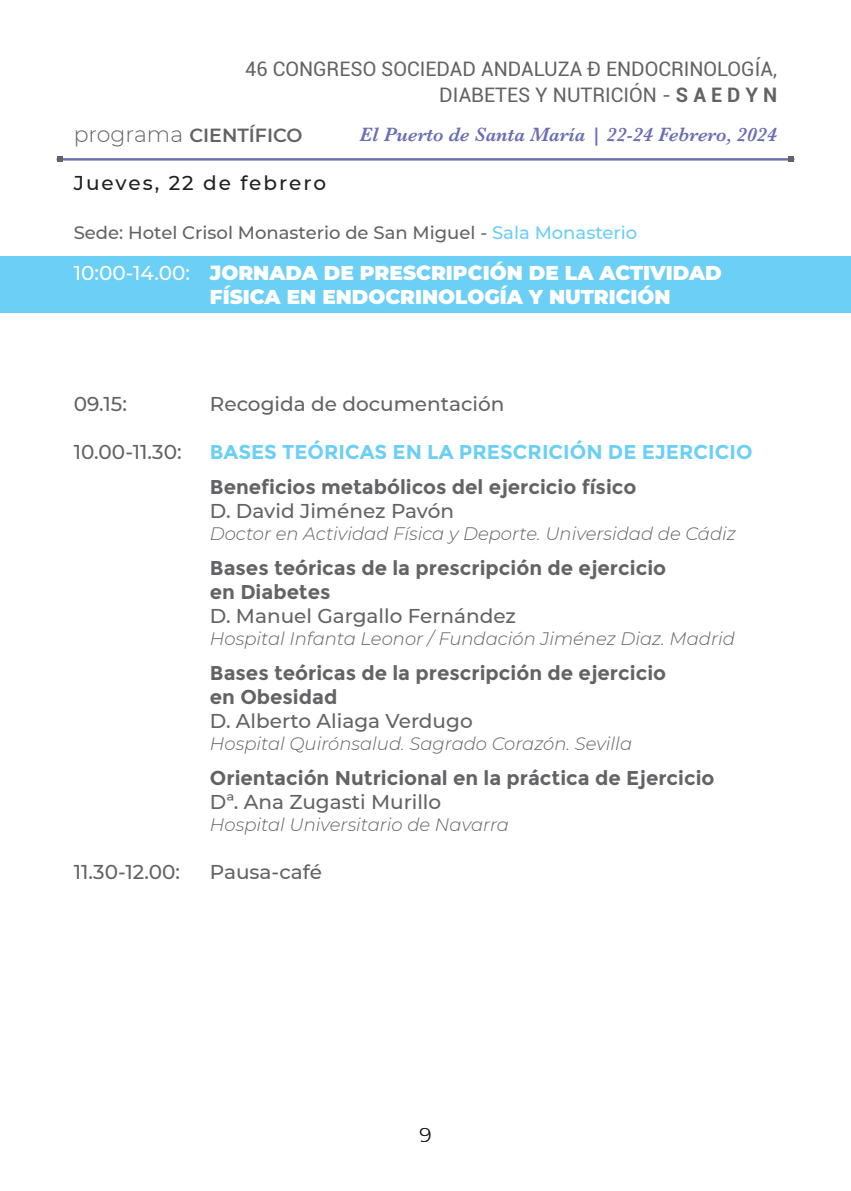
<style>
.page{position:relative;width:851px;height:1191px;background:#fff}
.page>*{position:absolute;margin:0;border:0;box-sizing:border-box;transform-origin:0 0}
.t1{font:700 20px/24px "Montserrat";color:#636366}
.t2{font:500 20px "Montserrat";color:#636366}
.t3{font:900 20px/24px "Montserrat";color:#fff}
.t4{font:20px/26px "Roboto";color:#636366;text-align:right}
.t5{font:700 20px "Montserrat";color:#6bcff6}
.t6{font:italic 600 20px "Baskerville";color:#6c6eb4}
.t7{font:500 20px "Montserrat";letter-spacing:.1em;color:#231f20}
.t8{font:300 20px "Montserrat";color:#231f20}
.t9{font:600 19px "Montserrat";color:#636366}
.t10{font:italic 300 18px "Montserrat";color:#636366}
.t11{font:500 18px "Montserrat";color:#636366}
.s1{font-weight:700}
.s2{font-weight:300;font-size:22px}
.s3{color:#6bcff6}
.s4{font-weight:500}
</style>
<div class="page">
<div style="left:0;top:257px;width:850px;height:56px;background:#6bcff6"></div>
<hr style="left:57px;top:158px;width:737px;height:2px;background:#6c6eb4">
<svg style="left:57px;top:156px;width:5px;height:6px"></svg>
<svg style="left:788px;top:156px;width:6px;height:6px"></svg>
<p class="t4" style="left:245px;top:55px;width:533px">46 CONGRESO SOCIEDAD ANDALUZA Ð ENDOCRINOLOGÍA,<br>DIABETES Y NUTRICIÓN - <span class="s1">S A E D Y N</span></p>
<p class="t6" style="left:359px;top:121px;width:419px">El Puerto de Santa María | 22-24 Febrero, 2024</p>
<p class="t9" style="left:74px;top:122px;width:230px"><span class="s2">programa</span> CIENTÍFICO</p>
<p class="t7" style="left:74px;top:168px;width:254px">Jueves, 22 de febrero</p>
<p class="t11" style="left:74px;top:220px;width:565px">Sede: Hotel Crisol Monasterio de San Miguel - <span class="s3">Sala Monasterio</span></p>
<p class="t3" style="left:210px;top:260px;width:513px;text-indent:-136px"><span class="s4">10:00-14.00:</span> JORNADA DE PRESCRIPCIÓN DE LA ACTIVIDAD<br>FÍSICA EN ENDOCRINOLOGÍA Y NUTRICIÓN</p>
<p class="t2" style="left:74px;top:389px;width:55px">09.15:</p>
<p class="t2" style="left:210px;top:389px;width:296px">Recogida de documentación</p>
<p class="t2" style="left:74px;top:437px;width:109px">10.00-11.30:</p>
<p class="t5" style="left:210px;top:440px;width:544px">BASES TEÓRICAS EN LA PRESCRICIÓN DE EJERCICIO</p>
<p class="t1" style="left:210px;top:475px;width:428px">Beneficios metabólicos del ejercicio físico</p>
<p class="t2" style="left:210px;top:497px;width:246px">D. David Jiménez Pavón</p>
<p class="t10" style="left:210px;top:521px;width:527px">Doctor en Actividad Física y Deporte. Universidad de Cádiz</p>
<p class="t1" style="left:210px;top:556px;width:457px">Bases teóricas de la prescripción de ejercicio en Diabetes</p>
<p class="t2" style="left:210px;top:602px;width:307px">D. Manuel Gargallo Fernández</p>
<p class="t10" style="left:210px;top:626px;width:526px">Hospital Infanta Leonor / Fundación Jiménez Diaz. Madrid</p>
<p class="t1" style="left:210px;top:661px;width:457px">Bases teóricas de la prescripción de ejercicio en Obesidad</p>
<p class="t2" style="left:210px;top:707px;width:264px">D. Alberto Aliaga Verdugo</p>
<p class="t10" style="left:210px;top:731px;width:423px">Hospital Quirónsalud. Sagrado Corazón. Sevilla</p>
<p class="t1" style="left:210px;top:766px;width:506px">Orientación Nutricional en la práctica de Ejercicio</p>
<p class="t2" style="left:210px;top:788px;width:233px">Dª. Ana Zugasti Murillo</p>
<p class="t10" style="left:210px;top:812px;width:300px">Hospital Universitario de Navarra</p>
<p class="t2" style="left:74px;top:857px;width:108px">11.30-12.00:</p>
<p class="t2" style="left:210px;top:857px;width:113px">Pausa-café</p>
<p class="t8" style="left:419px;top:1121px;width:14px">9</p>
</div>
